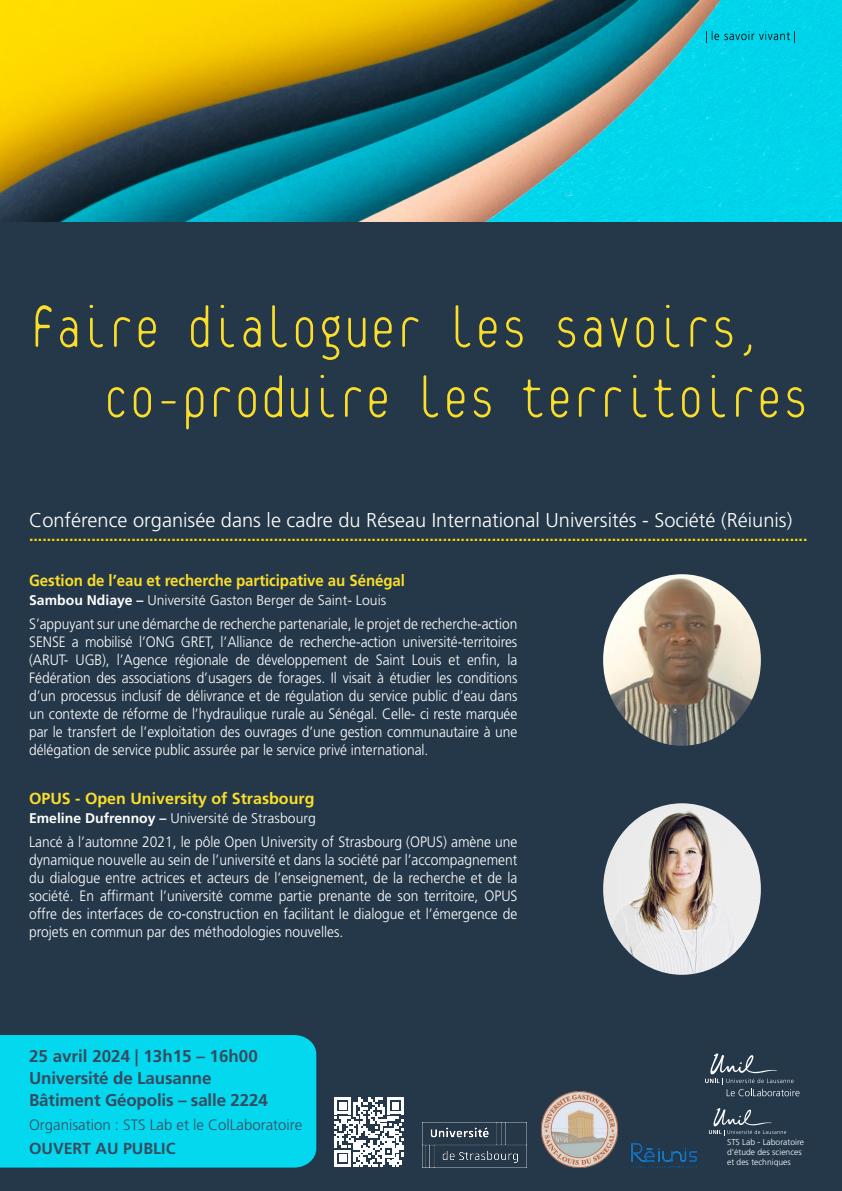
<style>
.page{position:relative;width:842px;height:1191px;background:#fff}
.page>*{position:absolute;margin:0;border:0;box-sizing:border-box;transform-origin:0 0}
.t1{font:100 63px/70px "Platelet OT";letter-spacing:-.005em;color:#fade29;scale:.91 1}
.t2{font:300 20px "Frutiger LT Std";color:#fff}
.t3{font:700 17px "Frutiger LT Std";letter-spacing:-.01em;color:#364b60}
.t4{font:700 16px "Frutiger LT Std";color:#fd0}
.t5{font:700 16px "Frutiger LT Std";letter-spacing:-.005em;color:#fade29;scale:.94 1}
.t6{font:700 16px "Frutiger LT Std";letter-spacing:-.005em;color:#fade29}
.t7{font:700 16px "Frutiger LT Std";color:#364b60}
.t8{font:300 15px/18px "Frutiger LT Std";color:#fff;text-align:justify;scale:.92 1}
.t9{font:300 15px "Frutiger LT Std";color:#364b60}
.t10{font:300 14px "Frutiger LT Std";color:#fff}
.t11{font:300 8.6px/9.8px "Frutiger LT Std";color:#fff}
.s1{font-size:88.2px}
.s2{font-weight:700}
</style>
<div class="page">
<div style="left:0;top:0;width:842px;height:1190px;background:#253849"></div>
<img style="left:0;top:0;width:842px;height:221px">
<img style="left:706px;top:32px;width:88px;height:11px">
<svg style="left:709px;top:1108px;width:77px;height:27px"></svg>
<div style="left:0;top:1035px;width:316px;height:132px;background:#04d8ee"></div>
<img style="left:631px;top:1143px;width:67px;height:25px">
<img style="left:423px;top:1122px;width:103px;height:45px">
<img style="left:542px;top:1091px;width:75px;height:76px">
<img style="left:603px;top:574px;width:158px;height:171px">
<img style="left:603px;top:803px;width:158px;height:171px">
<svg style="left:334px;top:1097px;width:70px;height:69px"></svg>
<svg style="left:705px;top:1053px;width:94px;height:43px"></svg>
<p class="t1" style="left:103px;top:297px;width:777px;text-indent:-74px"><span class="s1">F</span>aire dialoguer les savoirs, co-produire les territoires</p>
<p class="t2" style="left:29px;top:508px;width:765px">Conférence organisée dans le cadre du Réseau International Universités - Société (Réiunis)</p>
<p class="t4" style="left:29px;top:526px;width:780px">...............................................................................................................................................................................</p>
<p class="t5" style="left:29px;top:571px;width:401px">Gestion de l’eau et recherche participative au Sénégal</p>
<p class="t10" style="left:29px;top:592px;width:359px"><span class="s2">Sambou Ndiaye –</span> Université Gaston Berger de Saint- Louis</p>
<p class="t8" style="left:29px;top:615px;width:532px">S’appuyant sur une démarche de recherche partenariale, le projet de recherche-action SENSE a mobilisé l’ONG GRET, l’Alliance de recherche-action université-territoires (ARUT- UGB), l’Agence régionale de développement de Saint Louis et enfin, la Fédération des associations d’usagers de forages. Il visait à étudier les conditions d’un processus inclusif de délivrance et de régulation du service public d’eau dans un contexte de réforme de l’hydraulique rurale au Sénégal. Celle- ci reste marquée par le transfert de l’exploitation des ouvrages d’une gestion communautaire à une délégation de service public assurée par le service privé international.</p>
<p class="t6" style="left:29px;top:789px;width:287px">OPUS - Open University of Strasbourg</p>
<p class="t10" style="left:29px;top:810px;width:288px"><span class="s2">Emeline Dufrennoy –</span> Université de Strasbourg</p>
<p class="t8" style="left:29px;top:833px;width:532px">Lancé à l’automne 2021, le pôle Open University of Strasbourg (OPUS) amène une dynamique nouvelle au sein de l’université et dans la société par l’accompagnement du dialogue entre actrices et acteurs de l’enseignement, de la recherche et de la société. En affirmant l’université comme partie prenante de son territoire, OPUS offre des interfaces de co-construction en facilitant le dialogue et l’émergence de projets en commun par des méthodologies nouvelles.</p>
<p class="t3" style="left:29px;top:1045px;width:230px">25 avril 2024 | 13h15 – 16h00</p>
<p class="t3" style="left:29px;top:1067px;width:184px">Université de Lausanne</p>
<p class="t3" style="left:29px;top:1089px;width:240px">Bâtiment Géopolis – salle 2224</p>
<p class="t9" style="left:29px;top:1115px;width:275px">Organisation : STS Lab et le ColLaboratoire</p>
<p class="t7" style="left:29px;top:1138px;width:148px">OUVERT AU PUBLIC</p>
<p class="t11" style="left:727px;top:1137px;width:78px">STS Lab - Laboratoire d'étude des sciences et des techniques</p>
</div>
